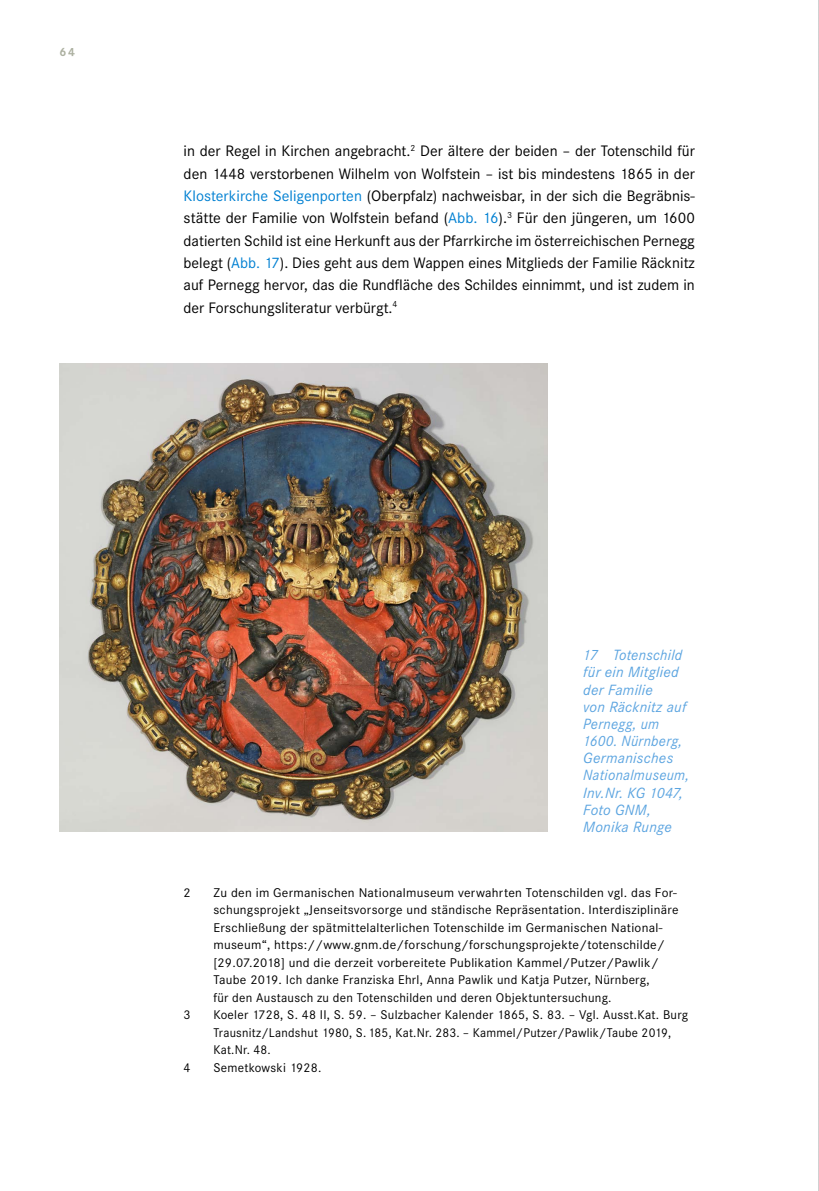
<style>
.page{position:relative;width:819px;height:1191px;background:#fff}
.page>*{position:absolute;margin:0;border:0;box-sizing:border-box;transform-origin:0 0}
.t1{font:15.75px/22.4px "Corporate S";color:#000;text-align:justify}
.Bildunterschrift{font:italic 15.4px/17.2px "Corporate S";letter-spacing:.02em;color:#5ba4e0}
.Fußnoten{font:13.12px/17.5px "Corporate S";letter-spacing:.02em;color:#000}
.t2{font:700 12.25px "Corporate S";color:#acb0a0}
.s1{color:#0080d2}
</style>
<div class="page">
<svg style="left:818px;top:0;width:1px;height:1191px"></svg>
<img style="left:60px;top:363px;width:487px;height:468px">
<p class="t2" style="left:60px;top:45px;width:17px">64</p>
<p class="t1" style="left:184px;top:140px;width:512px">in der Regel in Kirchen angebracht.<sup>2</sup> Der ältere der beiden – der Totenschild für den 1448 verstorbenen Wilhelm von Wolfstein – ist bis mindestens 1865 in der <span class="s1">Klosterkirche Seligenporten</span> (Oberpfalz) nachweisbar, in der sich die Begräbnis&shy;stätte der Familie von Wolfstein befand (<span class="s1">Abb. 16</span>).<sup>3</sup> Für den jüngeren, um 1600 datierten Schild ist eine Herkunft aus der Pfarrkirche im österreichischen Pernegg belegt (<span class="s1">Abb. 17</span>). Dies geht aus dem Wappen eines Mitglieds der Familie Räcknitz auf Pernegg hervor, das die Rundfläche des Schildes einnimmt, und ist zudem in der Forschungsliteratur verbürgt.<sup>4</sup></p>
<p class="Bildunterschrift" style="left:583px;top:646px;width:107px">17 Totenschild für ein Mitglied der Familie<br>von Räcknitz auf<br>Pernegg, um<br>1600. Nürnberg,<br>Germanisches<br>Nationalmuseum,<br>Inv.Nr. KG 1047,<br>Foto GNM,<br>Monika Runge</p>
<p class="Fußnoten" style="left:184px;top:883px;width:9px">2</p>
<p class="Fußnoten" style="left:213px;top:883px;width:466px">Zu den im Germanischen Nationalmuseum verwahrten Totenschilden vgl. das For&shy;schungsprojekt „Jenseitsvorsorge und ständische Repräsentation. Interdisziplinäre Erschließung der spätmittelalterlichen Totenschilde im Germanischen National&shy;museum“, https://www.gnm.de/forschung/forschungsprojekte/totenschilde/ [29.07.2018] und die derzeit vorbereitete Publikation Kammel/Putzer/Pawlik/ Taube 2019. Ich danke Franziska Ehrl, Anna Pawlik und Katja Putzer, Nürnberg,<br>für den Austausch zu den Totenschilden und deren Objektuntersuchung.</p>
<p class="Fußnoten" style="left:184px;top:1006px;width:8px">3</p>
<p class="Fußnoten" style="left:213px;top:1006px;width:476px">Koeler 1728, S. 48 II, S. 59. – Sulzbacher Kalender 1865, S. 83. – Vgl. Ausst.Kat. Burg<br>Trausnitz/Landshut 1980, S. 185, Kat.Nr. 283. – Kammel/Putzer/Pawlik/Taube 2019,<br>Kat.Nr. 48.</p>
<p class="Fußnoten" style="left:184px;top:1058px;width:8px">4</p>
<p class="Fußnoten" style="left:213px;top:1058px;width:109px">Semetkowski 1928.</p>
</div>
